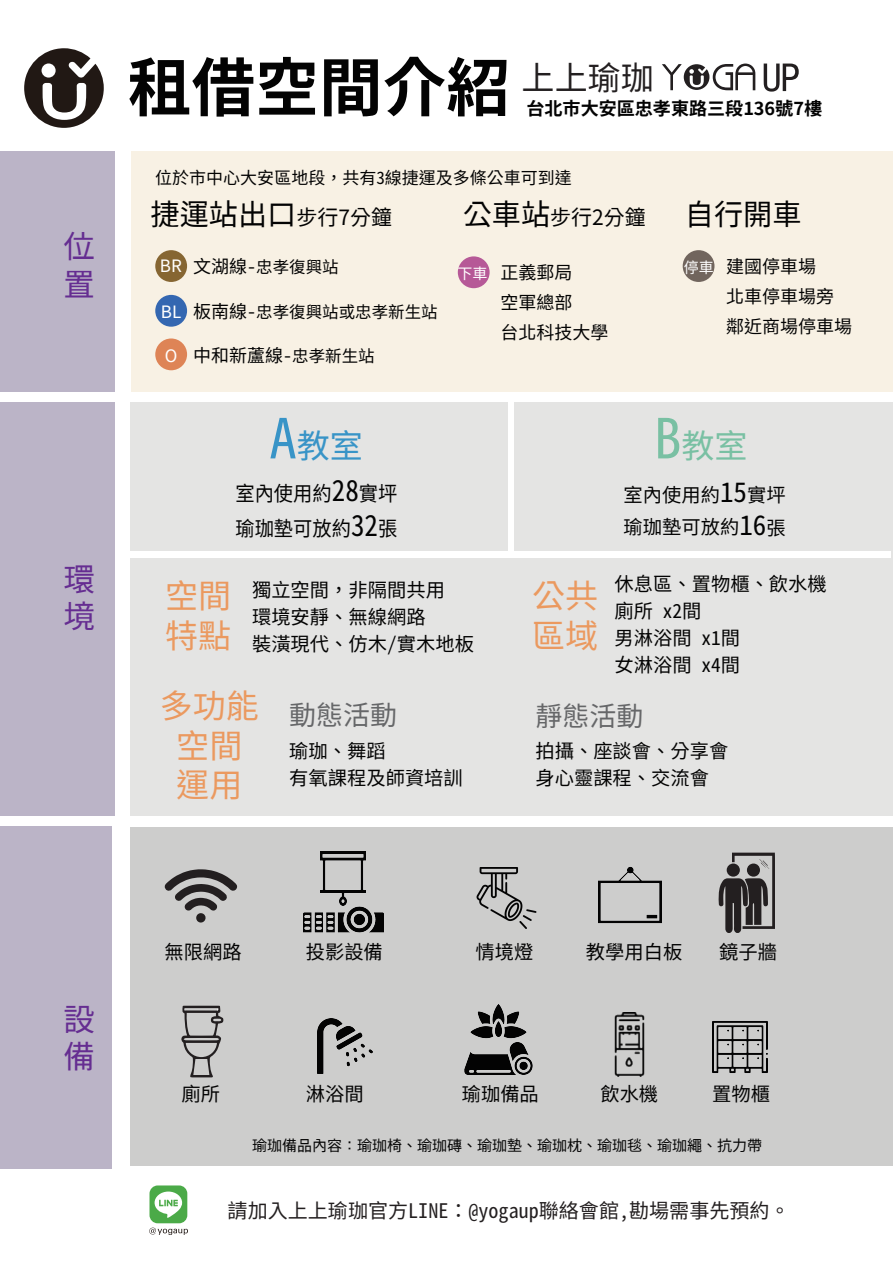
<style>
.page{position:relative;width:893px;height:1263px;background:#fff}
.page>*{position:absolute;margin:0;border:0;box-sizing:border-box;transform-origin:0 0}
.t1{font:700 63.75px "Taipei Sans TC Beta";color:#030303}
.t2{font:33.15px/39.8px "Source Han Sans HWTC";color:#eb995f}
.t3{font:33.15px "Source Han Sans HWTC";color:#231f20}
.t4{font:33.15px "Source Han Sans HWTC";color:#3894c7}
.t5{font:33.15px "Source Han Sans HWTC";color:#79c0a3}
.t6{font:31.5px/37.8px "Taipei Sans TC Beta";color:#652d91}
.t7{font:29.1px "Taipei Sans TC Beta";color:#030303}
.t8{font:27px "Source Han Sans HWTC";color:#666769}
.t9{font:21px "Taipei Sans TC Beta";color:#030303}
.t10{font:20.55px/34.5px "Source Han Sans HWTC";color:#030303;scale:.94 1}
.t11{font:20.1px "Source Han Sans HWTC";color:#231f20}
.t12{font:19.35px/27px "Source Han Sans HWTC";color:#030303}
.t13{font:18px/30px "Source Han Sans HWTC";color:#030303}
.t14{font:700 18px "Taipei Sans TC Beta";color:#030303}
.t15{font:16.95px "Source Han Sans HWTC";color:#030303}
.t16{font:16.95px "Taipei Sans TC Beta";color:#fff}
.t17{font:16.5px "Source Han Sans HWTC";color:#030303}
.t18{font:15px "Taipei Sans TC Beta";color:#030303}
.t19{font:15px "Source Han Sans HWTC";color:#fff}
.s1{font-size:21px}
.s2{font-size:29.1px}
.s3{font-size:18px}
.s4{font-size:16.5px}
.s5{font-size:55.2px}
.s6{font-size:28.8px}
.s7{font-size:27px}
</style>
<div class="page">
<div style="left:0;top:151px;width:114px;height:241px;background:#bbb4c7"></div>
<div style="left:0;top:402px;width:114px;height:414px;background:#bbb4c7"></div>
<div style="left:0;top:827px;width:112px;height:342px;background:#bbb4c7"></div>
<div style="left:131px;top:827px;width:762px;height:338px;background:#cdcdcc"></div>
<div style="left:131px;top:402px;width:762px;height:414px;background:#e4e4e3"></div>
<div style="left:132px;top:151px;width:761px;height:241px;background:#f8f1e4"></div>
<div style="left:130px;top:551px;width:761px;height:6px;background:#fff"></div>
<div style="left:508px;top:397px;width:5px;height:160px;background:#fff"></div>
<div style="left:458px;top:256px;width:32px;height:32px;background:#b65997;border-radius:50%"></div>
<div style="left:683px;top:250px;width:31px;height:32px;background:#71655d;border-radius:50%"></div>
<div style="left:155px;top:250px;width:32px;height:32px;background:#866632;border-radius:50%"></div>
<div style="left:155px;top:295px;width:32px;height:32px;background:#3467b1;border-radius:50%"></div>
<div style="left:155px;top:338px;width:32px;height:32px;background:#de8456;border-radius:50%"></div>
<img style="left:614px;top:1012px;width:31px;height:64px">
<img style="left:321px;top:851px;width:44px;height:28px">
<img style="left:317px;top:1018px;width:56px;height:55px">
<img style="left:712px;top:1021px;width:55px;height:52px">
<svg style="left:181px;top:1006px;width:42px;height:71px"></svg>
<svg style="left:718px;top:853px;width:57px;height:80px"></svg>
<svg style="left:764px;top:64px;width:35px;height:28px"></svg>
<svg style="left:662px;top:64px;width:93px;height:26px"></svg>
<svg style="left:24px;top:48px;width:80px;height:80px"></svg>
<img style="left:598px;top:867px;width:64px;height:57px">
<img style="left:464px;top:1004px;width:69px;height:70px">
<div style="left:149px;top:1185px;width:38px;height:38px;background:#4baa48;border-radius:8px"></div>
<svg style="left:155px;top:1191px;width:27px;height:27px"></svg>
<svg style="left:149px;top:1227px;width:39px;height:8px"></svg>
<img style="left:303px;top:879px;width:81px;height:54px">
<img style="left:476px;top:867px;width:61px;height:62px">
<svg style="left:165px;top:869px;width:72px;height:53px"></svg>
<h3 class="t6" style="left:63px;top:228px;width:33px">位置</h3>
<h3 class="t6" style="left:63px;top:561px;width:33px">環境</h3>
<h1 class="t1" style="left:128px;top:52px;width:384px">租借空間介紹</h1>
<h2 class="t3" style="left:522px;top:59px;width:134px">上上瑜珈</h2>
<p class="t14" style="left:526px;top:99px;width:297px">台北市大安區忠孝東路三段136號7樓</p>
<p class="t15" style="left:155px;top:168px;width:418px">位於市中心大安區地段，共有3線捷運及多條公車可到達</p>
<h3 class="t7" style="left:151px;top:198px;width:243px">捷運站出口<span class="s1">步行7分鐘</span></h3>
<p class="t9" style="left:463px;top:206px;width:185px"><span class="s2">公車站</span>步行2分鐘</p>
<h3 class="t7" style="left:685px;top:198px;width:118px">自行開車</h3>
<p class="t16" style="left:160px;top:257px;width:23px">BR</p>
<p class="t16" style="left:161px;top:302px;width:22px">BL</p>
<p class="t16" style="left:165px;top:346px;width:14px">O</p>
<p class="t17" style="left:193px;top:257px;width:147px"><span class="s3">文湖線-</span>忠孝復興站</p>
<p class="t19" style="left:458px;top:265px;width:31px">下車</p>
<p class="t19" style="left:684px;top:259px;width:31px">停車</p>
<p class="t17" style="left:193px;top:303px;width:246px"><span class="s3">板南線-</span>忠孝復興站或忠孝新生站</p>
<p class="t13" style="left:193px;top:340px;width:183px">中和新蘆線-<span class="s4">忠孝新生站</span></p>
<p class="t13" style="left:500px;top:258px;width:109px">正義郵局<br>空軍總部<br>台北科技大學</p>
<p class="t13" style="left:726px;top:251px;width:127px">建國停車場<br>北車停車場旁鄰近商場停車場</p>
<h2 class="t4" style="left:269px;top:428px;width:95px"><span class="s5">A</span>教室</h2>
<h2 class="t5" style="left:654px;top:428px;width:95px"><span class="s5">B</span>教室</h2>
<p class="t10" style="left:235px;top:477px;width:174px">室內使用約<span class="s6">28</span>實坪瑜珈墊可放約<span class="s6">32</span>張</p>
<p class="t12" style="left:624px;top:479px;width:164px;line-height:32.4px">室內使用約<span class="s7">15</span>實坪瑜珈墊可放約<span class="s7">16</span>張</p>
<h2 class="t2" style="left:165px;top:577px;width:68px">空間特點</h2>
<p class="t12" style="left:252px;top:577px;width:223px">獨立空間，非隔間共用<br>環境安靜、無線網路<br>裝潢現代、仿木/實木地板</p>
<h2 class="t2" style="left:532px;top:577px;width:68px">公共區域</h2>
<p class="t12" style="left:615px;top:570px;width:214px">休息區、置物櫃、飲水機廁所 x2間<br>男淋浴間 x1間<br>女淋浴間 x4間</p>
<h2 class="t2" style="left:160px;top:687px;width:101px;text-align:center">多功能空間運用</h2>
<h3 class="t8" style="left:289px;top:699px;width:109px">動態活動</h3>
<h3 class="t8" style="left:535px;top:700px;width:109px">靜態活動</h3>
<p class="t12" style="left:289px;top:738px;width:175px">瑜珈、舞蹈<br>有氧課程及師資培訓</p>
<p class="t12" style="left:535px;top:738px;width:194px">拍攝、座談會、分享會身心靈課程、交流會</p>
<h3 class="t6" style="left:63px;top:1001px;width:33px">設備</h3>
<p class="t12" style="left:165px;top:938px;width:79px">無限網路</p>
<p class="t12" style="left:306px;top:938px;width:79px">投影設備</p>
<p class="t12" style="left:586px;top:938px;width:98px">教學用白板</p>
<p class="t12" style="left:719px;top:938px;width:59px">鏡子牆</p>
<p class="t12" style="left:475px;top:938px;width:59px">情境燈</p>
<p class="t12" style="left:181px;top:1081px;width:40px">廁所</p>
<p class="t12" style="left:306px;top:1081px;width:59px">淋浴間</p>
<p class="t12" style="left:462px;top:1081px;width:79px">瑜珈備品</p>
<p class="t12" style="left:600px;top:1081px;width:59px">飲水機</p>
<p class="t12" style="left:712px;top:1081px;width:59px">置物櫃</p>
<p class="t18" style="left:252px;top:1136px;width:512px">瑜珈備品內容：瑜珈椅、瑜珈磚、瑜珈墊、瑜珈枕、瑜珈毯、瑜珈繩、抗力帶</p>
<p class="t11" style="left:228px;top:1199px;width:564px">請加入上上瑜珈官方LINE：@yogaup聯絡會館,勘場需事先預約。</p>
</div>
